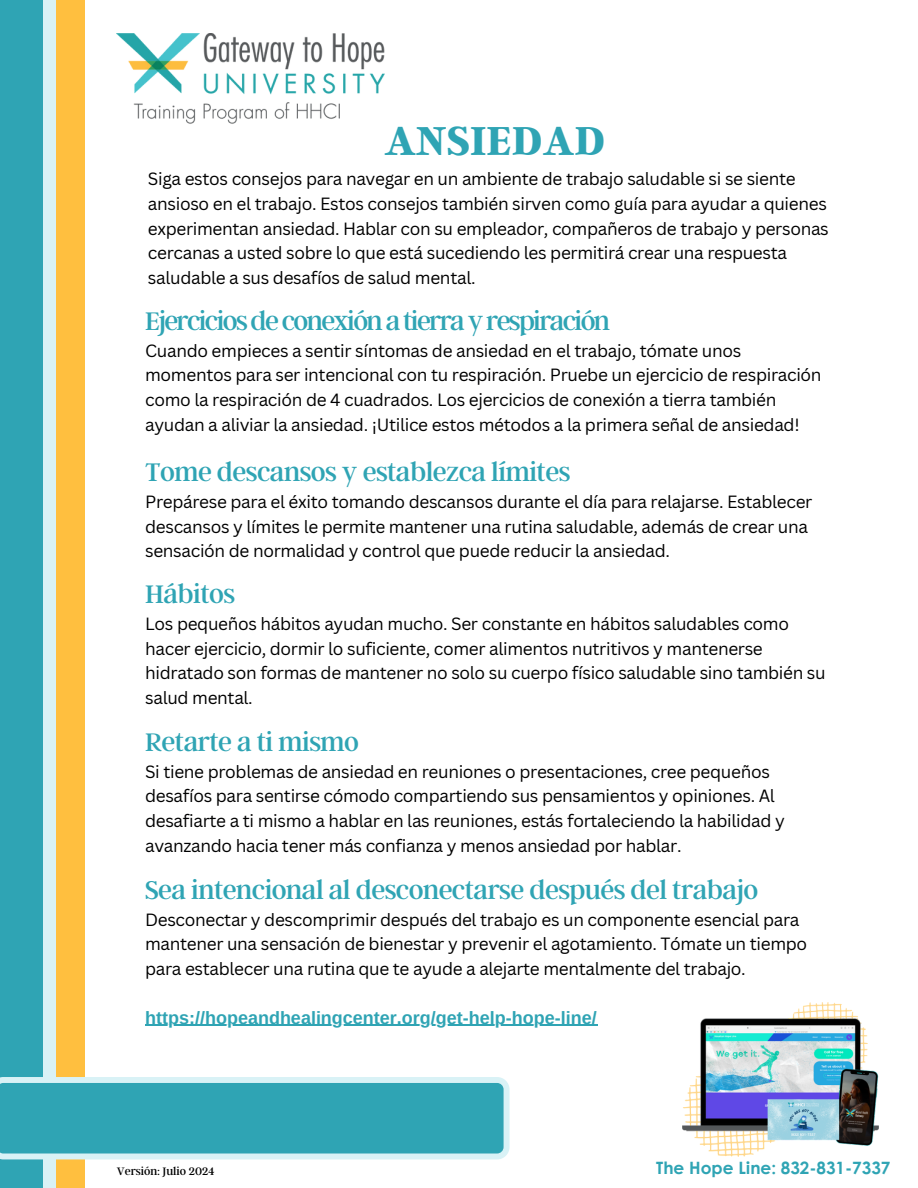
<style>
.page{position:relative;width:918px;height:1188px;background:#fff}
.page>*{position:absolute;margin:0;border:0;box-sizing:border-box;transform-origin:0 0}
.t1{font:700 45px "Argent CF";color:#2fa4b4}
.t2{font:28.2px "Argent CF";letter-spacing:-.02em;color:#2fa4b4}
.t3{font:28.2px "Argent CF";letter-spacing:-.06em;color:#2fa4b4}
.t4{font:700 18px "Arimo";color:#2fa4b4}
.t5{font:17.25px/24.8px "Canva Sans";letter-spacing:-.02em;color:#000001}
.t6{font:700 16.95px "Century Gothic";color:#2fa4b4}
.t7{font:12px "Argent CF";color:#000}
</style>
<div class="page">
<div style="left:36px;top:0;width:49px;height:1188px;background:#ffbf3f"></div>
<div style="left:0;top:0;width:56px;height:1188px;background:#d9f2f6"></div>
<div style="left:0;top:0;width:43px;height:1188px;background:#2fa4b4"></div>
<svg style="left:0;top:1077px;width:510px;height:82px;background:#46aebd"></svg>
<img style="left:682px;top:1002px;width:197px;height:155px">
<img style="left:116px;top:33px;width:268px;height:91px">
<hr style="left:145px;top:1025px;width:452px;height:1px;background:#2fa4b4">
<p class="t1" style="left:384px;top:112px;width:223px">ANSIEDAD</p>
<h2 class="t5" style="left:148px;top:166px;width:682px">Siga estos consejos para navegar en un ambiente de trabajo saludable si se siente ansioso en el trabajo. Estos consejos también sirven como guía para ayudar a quienes experimentan ansiedad. Hablar con su empleador, compañeros de trabajo y personas cercanas a usted sobre lo que está sucediendo les permitirá crear una respuesta saludable a sus desafíos de salud mental.</h2>
<h4 class="t3" style="left:145px;top:302px;width:467px">Ejercicios de conexión a tierra y respiración</h4>
<h4 class="t5" style="left:145px;top:338px;width:678px">Cuando empieces a sentir síntomas de ansiedad en el trabajo, tómate unos momentos para ser intencional con tu respiración. Pruebe un ejercicio de respiración como la respiración de 4 cuadrados. Los ejercicios de conexión a tierra también ayudan a aliviar la ansiedad. ¡Utilice estos métodos a la primera señal de ansiedad!</h4>
<h4 class="t2" style="left:145px;top:454px;width:427px">Tome descansos y establezca límites</h4>
<h2 class="t5" style="left:145px;top:489px;width:669px">Prepárese para el éxito tomando descansos durante el día para relajarse. Establecer descansos y límites le permite mantener una rutina saludable, además de crear una sensación de normalidad y control que puede reducir la ansiedad.</h2>
<h2 class="t2" style="left:145px;top:576px;width:92px">Hábitos</h2>
<h2 class="t5" style="left:145px;top:611px;width:682px">Los pequeños hábitos ayudan mucho. Ser constante en hábitos saludables como hacer ejercicio, dormir lo suficiente, comer alimentos nutritivos y mantenerse hidratado son formas de mantener no solo su cuerpo físico saludable sino también su salud mental.</h2>
<h4 class="t2" style="left:145px;top:723px;width:216px">Retarte a ti mismo</h4>
<h1 class="t5" style="left:145px;top:759px;width:641px">Si tiene problemas de ansiedad en reuniones o presentaciones, cree pequeños desafíos para sentirse cómodo compartiendo sus pensamientos y opiniones. Al desafiarte a ti mismo a hablar en las reuniones, estás fortaleciendo la habilidad y avanzando hacia tener más confianza y menos ansiedad por hablar.</h1>
<h4 class="t2" style="left:145px;top:871px;width:615px">Sea intencional al desconectarse después del trabajo</h4>
<h2 class="t5" style="left:145px;top:907px;width:664px">Desconectar y descomprimir después del trabajo es un componente esencial para mantener una sensación de bienestar y prevenir el agotamiento. Tómate un tiempo para establecer una rutina que te ayude a alejarte mentalmente del trabajo.</h2>
<p class="t4" style="left:145px;top:1007px;width:453px">https://hopeandhealingcenter.org/get-help-hope-line/</p>
<h3 class="t7" style="left:117px;top:1163px;width:99px">Versión: Julio 2024</h3>
<p class="t6" style="left:656px;top:1155px;width:236px">The Hope Line: 832-831-7337</p>
</div>
